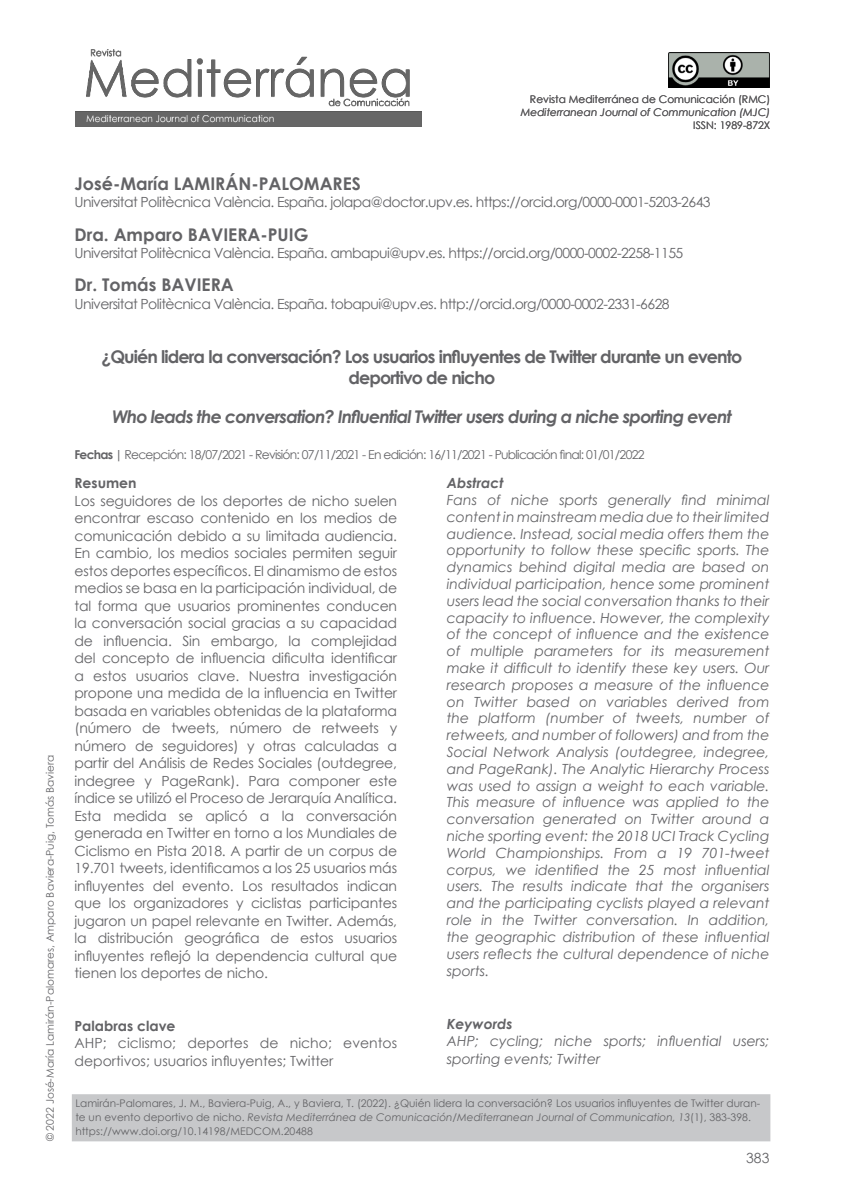
<style>
.page{position:relative;width:844px;height:1191px;background:#fff}
.page>*{position:absolute;margin:0;border:0;box-sizing:border-box;transform-origin:0 0}
.Título_artículo_ESPA{font:700 17.5px/21px "Century Gothic";letter-spacing:-.05em;color:#636366;text-align:center}
.Título_artículo_ESPA-2{font:italic 700 17.5px "Century Gothic";letter-spacing:-.05em;color:#636366}
.Autor_1{font:700 17.5px "Century Gothic";color:#636366}
.Resumen_CUERPO{font:italic 14px/16.8px "Century Gothic";color:#636366;text-align:justify}
.Resumen_CUERPO-2{font:14px/17.5px "Century Gothic";color:#636366;text-align:justify}
.Datos_autor_2{font:14px "Century Gothic";letter-spacing:-.04em;color:#636366}
.Palabras_Clave_TÍTUL{font:700 14px "Century Gothic";color:#636366}
.Resumen_CUERPO-3{font:italic 700 14px "Century Gothic";color:#636366}
.Palabras_Clave_TÍTUL-2{font:italic 700 14px "Century Gothic";color:#636366}
.Resumen_CUERPO-4{font:700 14px "Century Gothic";color:#636366}
.Fechas{font:12.25px "Century Gothic";letter-spacing:-.06em;color:#636366}
.Pie{font:10.5px/14px "Century Gothic";color:#636366}
.Autores_lateral{font:10.5px "Century Gothic";color:#636366}
.t1{font:italic 10.5px "Century Gothic";color:#636366}
.s1{font-weight:700}
.s2{font-style:italic}
</style>
<div class="page">
<img style="left:75px;top:50px;width:346px;height:77px">
<img style="left:668px;top:52px;width:101px;height:35px">
<div style="left:74px;top:1096px;width:694px;height:43px;background:#c7c8ca"></div>
<div style="left:72px;top:1094px;width:698px;height:47px;border:4px solid #c7c8ca"></div>
<p class="Autores_lateral" style="left:43px;top:1141px;width:388px;rotate:-90deg">© 2022 José-María Lamirán-Palomares, Amparo Baviera-Puig, Tomás Baviera</p>
<p class="Pie" style="left:530px;top:92px;width:242px">Revista Mediterránea de Comunicación (RMC)</p>
<p class="t1" style="left:520px;top:105px;width:251px">Mediterranean Journal of Communication (MJC)</p>
<p class="Pie" style="left:693px;top:118px;width:79px">ISSN: 1989-872X</p>
<p class="Autor_1" style="left:74px;top:170px;width:288px">José-María LAMIRÁN-PALOMARES</p>
<p class="Datos_autor_2" style="left:74px;top:192px;width:637px">Universitat Politècnica València. España. jolapa@doctor.upv.es. https://orcid.org/0000-0001-5203-2643</p>
<p class="Autor_1" style="left:74px;top:221px;width:235px">Dra. Amparo BAVIERA-PUIG</p>
<p class="Datos_autor_2" style="left:74px;top:243px;width:610px">Universitat Politècnica València. España. ambapui@upv.es. https://orcid.org/0000-0002-2258-1155</p>
<p class="Autor_1" style="left:74px;top:272px;width:161px">Dr. Tomás BAVIERA</p>
<p class="Datos_autor_2" style="left:74px;top:294px;width:596px">Universitat Politècnica València. España. tobapui@upv.es. http://orcid.org/0000-0002-2331-6628</p>
<p class="Título_artículo_ESPA" style="left:101px;top:346px;width:642px">¿Quién lidera la conversación? Los usuarios influyentes de Twitter durante un evento deportivo de nicho</p>
<p class="Título_artículo_ESPA-2" style="left:112px;top:403px;width:621px">Who leads the conversation? Influential Twitter users during a niche sporting event</p>
<p class="Fechas" style="left:74px;top:446px;width:571px"><span class="s1">Fechas |</span> Recepción: 18/07/2021 - Revisión: 07/11/2021 - En edición: 16/11/2021 - Publicación final: 01/01/2022</p>
<p class="Resumen_CUERPO-4" style="left:74px;top:472px;width:64px">Resumen</p>
<p class="Resumen_CUERPO-2" style="left:74px;top:491px;width:324px">Los seguidores de los deportes de nicho suelen encontrar escaso contenido en los medios de comunicación debido a su limitada audiencia.<br>En cambio, los medios sociales permiten seguir estos deportes específicos. El dinamismo de estos medios se basa en la participación individual, de tal forma que usuarios prominentes conducen la conversación social gracias a su capacidad de influencia. Sin embargo, la complejidad del concepto de influencia dificulta identificar a estos usuarios clave. Nuestra investigación propone una medida de la influencia en Twitter basada en variables obtenidas de la plataforma (número de tweets, número de retweets y número de seguidores) y otras calculadas a partir del Análisis de Redes Sociales (outdegree, indegree y PageRank). Para componer este índice se utilizó el Proceso de Jerarquía Analítica.<br>Esta medida se aplicó a la conversación generada en Twitter en torno a los Mundiales de Ciclismo en Pista 2018. A partir de un corpus de 19.701 tweets, identificamos a los 25 usuarios más influyentes del evento. Los resultados indican que los organizadores y ciclistas participantes jugaron un papel relevante en Twitter. Además, la distribución geográfica de estos usuarios influyentes reflejó la dependencia cultural que tienen los deportes de nicho.</p>
<p class="Palabras_Clave_TÍTUL" style="left:74px;top:1015px;width:103px">Palabras clave</p>
<p class="Resumen_CUERPO-2" style="left:74px;top:1034px;width:324px">AHP; ciclismo; deportes de nicho; eventos deportivos; usuarios influyentes; Twitter</p>
<p class="Resumen_CUERPO-3" style="left:446px;top:472px;width:58px">Abstract</p>
<p class="Resumen_CUERPO" style="left:446px;top:491px;width:324px">Fans of niche sports generally find minimal content in mainstream media due to their limited audience. Instead, social media offers them the opportunity to follow these specific sports. The dynamics behind digital media are based on individual participation, hence some prominent users lead the social conversation thanks to their capacity to influence. However, the complexity of the concept of influence and the existence of multiple parameters for its measurement make it difficult to identify these key users. Our research proposes a measure of the influence on Twitter based on variables derived from the platform (number of tweets, number of retweets, and number of followers) and from the Social Network Analysis (outdegree, indegree, and PageRank). The Analytic Hierarchy Process was used to assign a weight to each variable.<br>This measure of influence was applied to the conversation generated on Twitter around a niche sporting event: the 2018 UCI Track Cycling World Championships. From a 19 701-tweet corpus, we identified the 25 most influential users. The results indicate that the organisers and the participating cyclists played a relevant role in the Twitter conversation. In addition, the geographic distribution of these influential users reflects the cultural dependence of niche sports.</p>
<p class="Palabras_Clave_TÍTUL-2" style="left:446px;top:1013px;width:67px">Keywords</p>
<p class="Resumen_CUERPO" style="left:446px;top:1032px;width:324px;line-height:17.5px">AHP; cycling; niche sports; influential users; sporting events; Twitter</p>
<p class="Pie" style="left:75px;top:1096px;width:686px">Lamirán-Palomares, J. M., Baviera-Puig, A., y Baviera, T. (2022). ¿Quién lidera la conversación? Los usuarios influyentes de Twitter duran&shy;te un evento deportivo de nicho. <span class="s2">Revista Mediterránea de Comunicación/Mediterranean Journal of Communication, 13</span>(1), 383-398. https://www.doi.org/10.14198/MEDCOM.20488</p>
<p class="Resumen_CUERPO-2" style="left:746px;top:1149px;width:25px">383</p>
</div>
